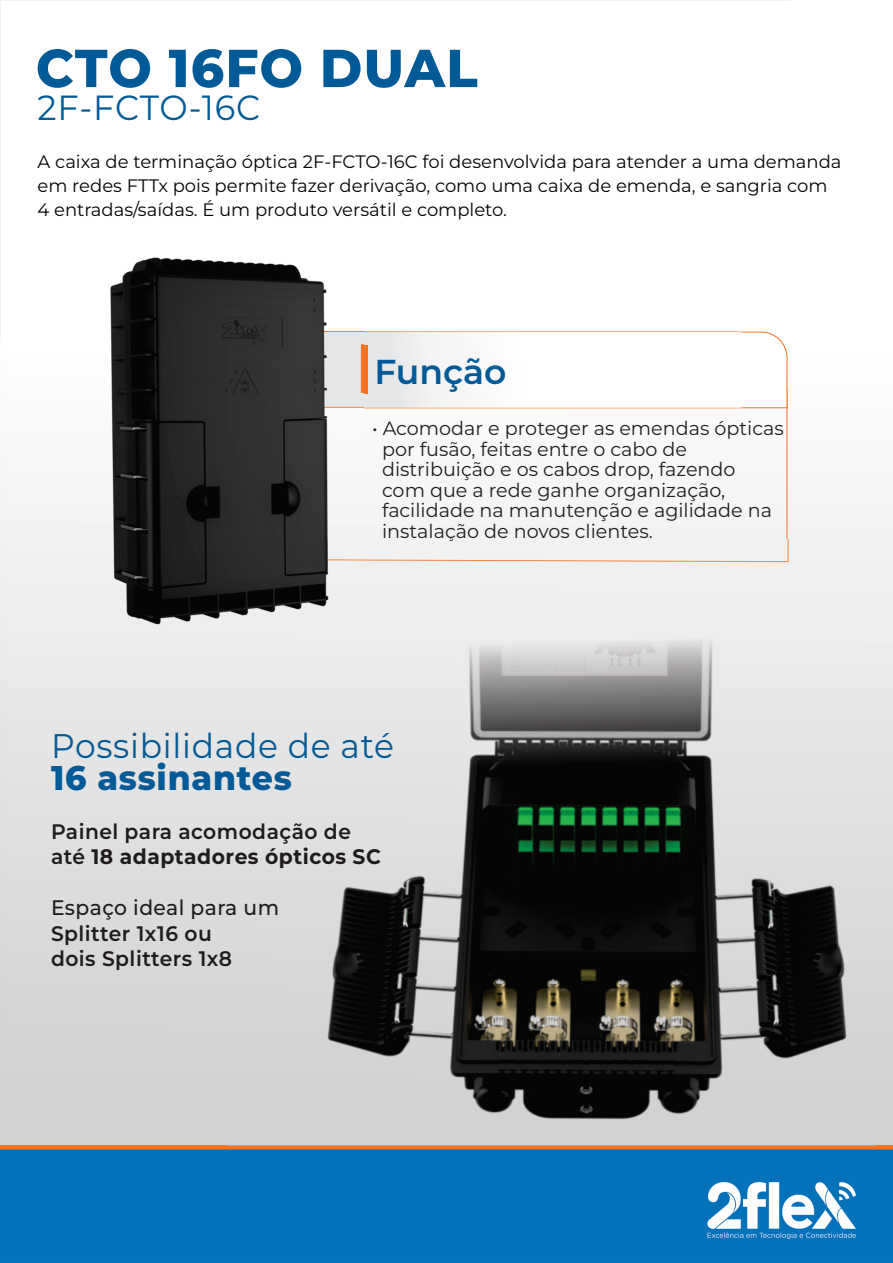
<style>
.page{position:relative;width:893px;height:1263px;background:#fff}
.page>*{position:absolute;margin:0;border:0;box-sizing:border-box;transform-origin:0 0}
.t1{font:800 53.4px "Montserrat";letter-spacing:.02em;color:#015a98;scale:.96 1}
.t2{font:34.95px "Montserrat";letter-spacing:.02em;color:#015a98}
.t3{font:600 34.5px "Montserrat";color:#015a98}
.t4{font:34.2px "Montserrat";letter-spacing:.025em;color:#015a98}
.t5{font:800 34.2px "Montserrat";letter-spacing:.025em;color:#015a98}
.t6{font:600 21px/25.2px "Montserrat";letter-spacing:.025em;color:#201b1d}
.t7{font:500 21px "Montserrat";letter-spacing:.025em;color:#201b1d}
.t8{font:19.2px/20.5px "Montserrat";color:#231f20}
.t9{font:18px/24px "Montserrat";color:#040504}
.s1{font-weight:700}
</style>
<div class="page">
<div style="left:0;top:1145px;width:893px;height:10px;background:#f47321"></div>
<div style="left:0;top:1149px;width:893px;height:114px;background:#0372bb"></div>
<img style="left:708px;top:1183px;width:147px;height:56px">
<div style="left:363px;top:409px;width:425px;height:130px;background:#f6f7f6"></div>
<svg style="left:363px;top:331px;width:425px;height:78px"></svg>
<img style="left:363px;top:332px;width:410px;height:76px">
<div style="left:360px;top:345px;width:8px;height:48px;background:#f47321"></div>
<img style="left:76px;top:257px;width:287px;height:380px">
<img style="left:227px;top:539px;width:649px;height:607px">
<h1 class="t1" style="left:36px;top:35px;width:462px">CTO 16FO DUAL</h1>
<h2 class="t2" style="left:38px;top:86px;width:224px">2F-FCTO-16C</h2>
<p class="t9" style="left:38px;top:149px;width:805px">A caixa de terminação óptica 2F-FCTO-16C foi desenvolvida para atender a uma demanda em redes FTTx pois permite fazer derivação, como uma caixa de emenda, e sangria com<br>4 entradas/saídas. É um produto versátil e completo.</p>
<h3 class="t3" style="left:374px;top:351px;width:134px">Função</h3>
<p class="t8" style="left:382px;top:418px;width:403px;text-indent:-10px">• Acomodar e proteger as emendas ópticas por fusão, feitas entre o cabo de distribuição e os cabos drop, fazendo<br>com que a rede ganhe organização, facilidade na manutenção e agilidade na instalação de novos clientes.</p>
<h3 class="t4" style="left:51px;top:724px;width:345px">Possibilidade de até</h3>
<h3 class="t5" style="left:51px;top:757px;width:242px">16 assinantes</h3>
<p class="t6" style="left:51px;top:818px;width:331px">Painel para acomodação de até <span class="s1">18 adaptadores ópticos SC</span></p>
<p class="t7" style="left:51px;top:895px;width:230px">Espaço ideal para um</p>
<p class="t6" style="left:51px;top:920px;width:183px">Splitter 1x16 ou dois Splitters 1x8</p>
</div>
